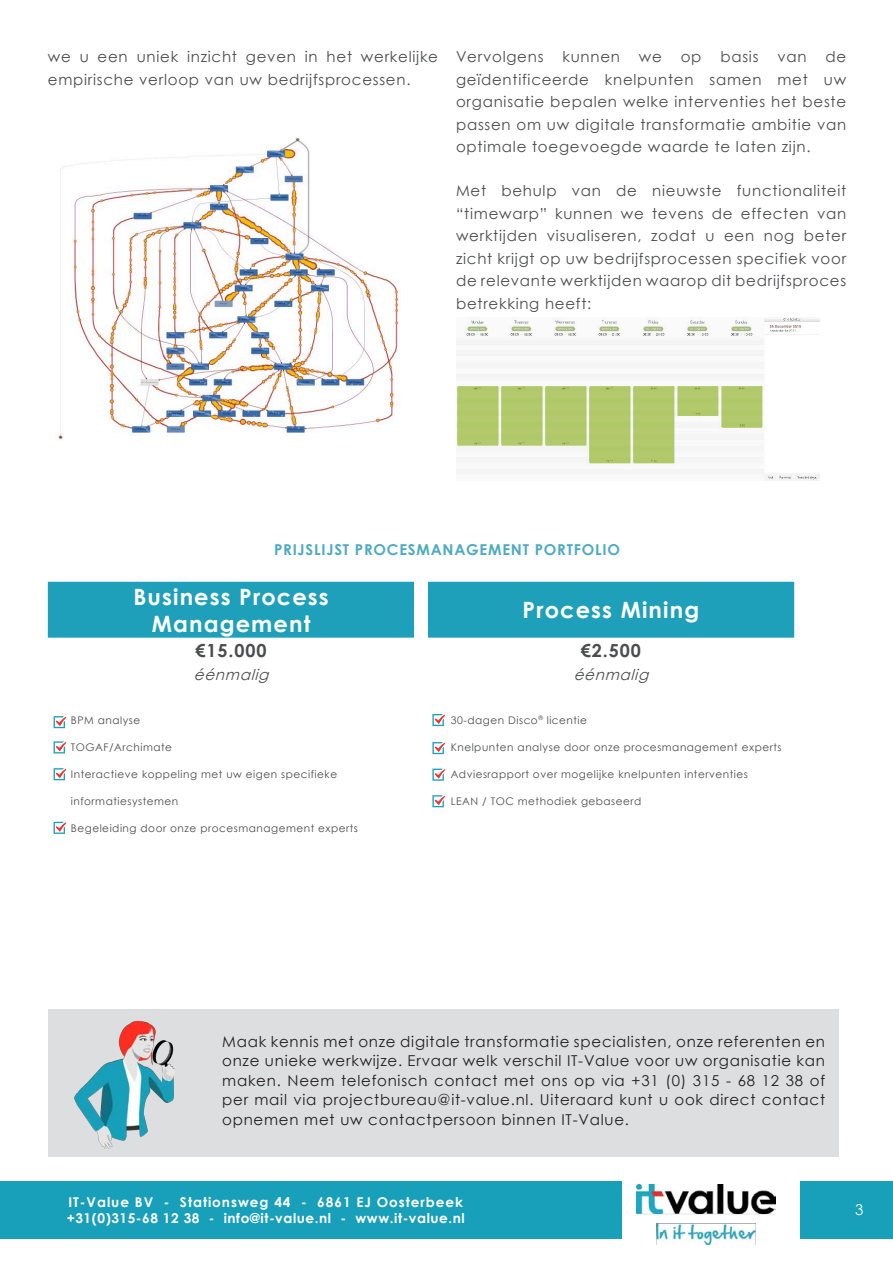
<style>
.page{position:relative;width:893px;height:1263px;background:#fff}
.page>*{position:absolute;margin:0;border:0;box-sizing:border-box;transform-origin:0 0}
.Body{font:700 22.5px/27px "Century Gothic";letter-spacing:.05em;color:#fff;text-align:center}
.Body-2{font:700 18px "Century Gothic";letter-spacing:.05em;color:#4b4c4d}
.Body-3{font:15px/22.5px "Century Gothic";letter-spacing:.05em;color:#4b4c4d;text-align:justify}
.Body-4{font:15px/19.5px "Century Gothic";letter-spacing:.05em;color:#231f20;text-align:justify}
.Body-5{font:700 15px "Century Gothic";letter-spacing:.05em;color:#4daac2}
.Body-6{font:italic 15px "Century Gothic";color:#4b4c4d}
.Page_number_1{font:15px "Century Gothic";color:#fff}
.t1{font:700 13.5px "Century Gothic";letter-spacing:.04em;color:#fff}
.t2{font:700 13.5px "Century Gothic";letter-spacing:.07em;color:#fff}
.Body-7{font:10.5px "Century Gothic";letter-spacing:.05em;color:#4b4c4d}
</style>
<div class="page">
<hr style="left:0;top:1181px;width:1px;height:58px;background:#18a0ba">
<img style="left:58px;top:137px;width:342px;height:303px">
<img style="left:456px;top:318px;width:363px;height:163px">
<div style="left:1px;top:1181px;width:892px;height:58px;background:#18a0ba"></div>
<div style="left:622px;top:1181px;width:178px;height:71px;background:#fff"></div>
<img style="left:637px;top:1184px;width:138px;height:60px">
<div style="left:48px;top:1009px;width:791px;height:148px;background:#dddedf"></div>
<img style="left:74px;top:1022px;width:101px;height:126px">
<div style="left:48px;top:582px;width:746px;height:56px;background:#1ea0ba"></div>
<div style="left:414px;top:582px;width:14px;height:56px;background:#fff"></div>
<svg style="left:54px;top:716px;width:12px;height:12px"></svg>
<svg style="left:54px;top:741px;width:12px;height:12px"></svg>
<svg style="left:54px;top:768px;width:12px;height:12px"></svg>
<svg style="left:54px;top:822px;width:12px;height:12px"></svg>
<svg style="left:432px;top:714px;width:13px;height:12px"></svg>
<svg style="left:432px;top:742px;width:13px;height:12px"></svg>
<svg style="left:432px;top:795px;width:13px;height:12px"></svg>
<svg style="left:432px;top:769px;width:13px;height:12px"></svg>
<p class="Body-3" style="left:48px;top:45px;width:392px">we u een uniek inzicht geven in het werkelijke empirische verloop van uw bedrijfsprocessen.</p>
<p class="Body-3" style="left:456px;top:45px;width:89px">Vervolgens</p>
<p class="Body-3" style="left:562px;top:45px;width:59px">kunnen</p>
<p class="Body-3" style="left:639px;top:45px;width:24px">we</p>
<p class="Body-3" style="left:681px;top:45px;width:22px">op</p>
<p class="Body-3" style="left:720px;top:45px;width:40px">basis</p>
<p class="Body-3" style="left:777px;top:45px;width:31px">van</p>
<p class="Body-3" style="left:456px;top:45px;width:392px;text-indent:369px">de geïdentificeerde knelpunten samen met uw organisatie bepalen welke interventies het beste passen om uw digitale transformatie ambitie van optimale toegevoegde waarde te laten zijn.</p>
<p class="Body-3" style="left:456px;top:179px;width:392px">Met behulp van de nieuwste functionaliteit “timewarp” kunnen we tevens de effecten van werktijden visualiseren, zodat u een nog beter zicht krijgt op uw bedrijfsprocessen specifiek voor de relevante werktijden waarop dit bedrijfsproces betrekking heeft:</p>
<p class="Body-5" style="left:274px;top:538px;width:347px">PRIJSLIJST PROCESMANAGEMENT PORTFOLIO</p>
<p class="Body" style="left:133px;top:582px;width:197px">Business Process<br>Management</p>
<p class="Body" style="left:523px;top:595px;width:178px">Process Mining</p>
<p class="Body-2" style="left:196px;top:637px;width:72px">€15.000</p>
<p class="Body-2" style="left:581px;top:637px;width:61px">€2.500</p>
<p class="Body-6" style="left:194px;top:664px;width:81px">éénmalig</p>
<p class="Body-6" style="left:574px;top:664px;width:81px">éénmalig</p>
<p class="Body-7" style="left:71px;top:712px;width:71px">BPM analyse</p>
<p class="Body-7" style="left:71px;top:739px;width:103px">TOGAF/Archimate</p>
<p class="Body-7" style="left:71px;top:766px;width:268px">Interactieve koppeling met uw eigen specifieke</p>
<p class="Body-7" style="left:71px;top:793px;width:109px">informatiesystemen</p>
<p class="Body-7" style="left:71px;top:820px;width:289px">Begeleiding door onze procesmanagement experts</p>
<p class="Body-7" style="left:451px;top:712px;width:138px">30-dagen Disco<sup>®</sup> licentie</p>
<p class="Body-7" style="left:451px;top:739px;width:332px">Knelpunten analyse door onze procesmanagement experts</p>
<p class="Body-7" style="left:451px;top:766px;width:299px">Adviesrapport over mogelijke knelpunten interventies</p>
<p class="Body-7" style="left:451px;top:793px;width:192px">LEAN / TOC methodiek gebaseerd</p>
<p class="Body-4" style="left:222px;top:1031px;width:604px">Maak kennis met onze digitale transformatie specialisten, onze referenten en onze unieke werkwijze. Ervaar welk verschil IT-Value voor uw organisatie kan maken. Neem telefonisch contact met ons op via +31 (0) 315 - 68 12 38 of per mail via projectbureau@it-value.nl. Uiteraard kunt u ook direct contact opnemen met uw contactpersoon binnen IT-Value.</p>
<p class="t2" style="left:68px;top:1191px;width:396px">IT-Value BV - Stationsweg 44 - 6861 EJ Oosterbeek</p>
<p class="t1" style="left:67px;top:1208px;width:400px">+31(0)315-68 12 38 - info@it-value.nl - www.it-value.nl</p>
<p class="Page_number_1" style="left:855px;top:1199px;width:10px">3</p>
</div>
